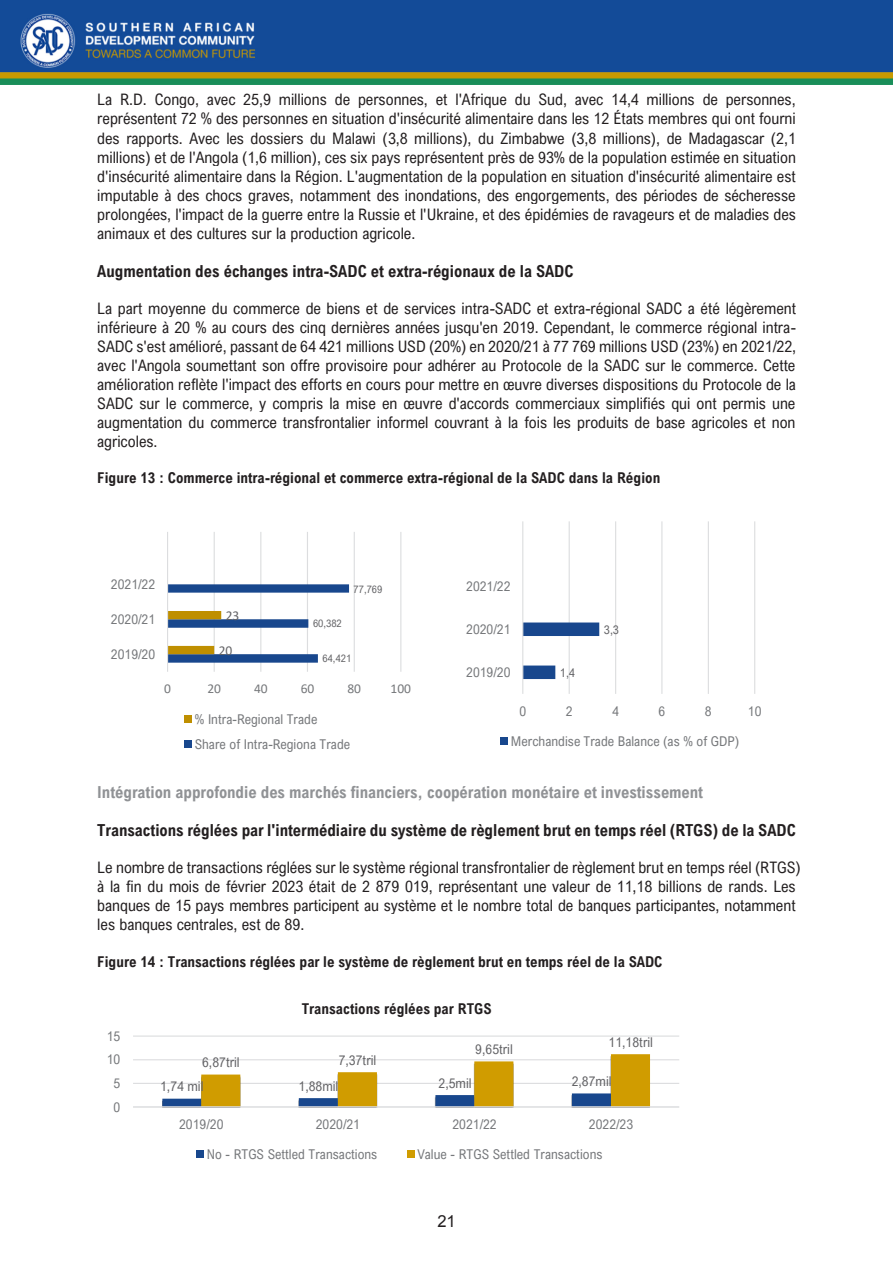
<style>
.page{position:relative;width:893px;height:1263px;background:#fff}
.page>*{position:absolute;margin:0;border:0;box-sizing:border-box;transform-origin:0 0}
.t1{font:700 16.5px "Arial Nova Cond";color:#231f20}
.t2{font:700 16.5px "Arial Nova Cond";color:#909295}
.t3{font:16.5px "Arial";color:#231f20}
.t4{font:15.9px/19px "Arial Nova Cond";color:#231f20;text-align:justify}
.t5{font:700 15px "Arial Nova Cond";color:#231f20}
.t6{font:13.5px/25.2px "Arial Nova Cond";letter-spacing:.005em;color:#76787b}
.t7{font:13.5px "Arial Nova Cond";letter-spacing:.005em;color:#636366}
.t8{font:13.5px "Calibri";color:#76787b}
.t9{font:13.5px "Calibri";color:#636366}
.t10{font:12px "Arial Nova Cond";color:#636366}
.t11{font:10.5px "Arial Nova Cond";color:#636366}
</style>
<div class="page">
<img style="left:0;top:0;width:893px;height:85px">
<hr style="left:214px;top:532px;width:1px;height:140px;background:#dcdddf">
<hr style="left:260px;top:532px;width:1px;height:140px;background:#dcdddf">
<hr style="left:307px;top:532px;width:1px;height:140px;background:#dcdddf">
<hr style="left:354px;top:532px;width:1px;height:140px;background:#dcdddf">
<hr style="left:400px;top:532px;width:1px;height:140px;background:#dcdddf">
<svg style="left:168px;top:584px;width:181px;height:79px"></svg>
<hr style="left:167px;top:532px;width:1px;height:140px;background:#dcdddf">
<div style="left:184px;top:715px;width:8px;height:8px;background:#bf8f00"></div>
<div style="left:184px;top:741px;width:8px;height:7px;background:#18478d"></div>
<hr style="left:569px;top:521px;width:1px;height:173px;background:#dcdddf">
<hr style="left:615px;top:521px;width:1px;height:173px;background:#dcdddf">
<hr style="left:661px;top:521px;width:1px;height:173px;background:#dcdddf">
<hr style="left:708px;top:521px;width:1px;height:173px;background:#dcdddf">
<hr style="left:754px;top:521px;width:1px;height:173px;background:#dcdddf">
<svg style="left:523px;top:622px;width:76px;height:57px"></svg>
<hr style="left:522px;top:521px;width:1px;height:173px;background:#dcdddf">
<div style="left:500px;top:738px;width:8px;height:7px;background:#18478d"></div>
<hr style="left:133px;top:1083px;width:546px;height:1px;background:#dcdddf">
<hr style="left:133px;top:1059px;width:546px;height:1px;background:#dcdddf">
<hr style="left:133px;top:1035px;width:546px;height:2px;background:#dcdddf">
<svg style="left:162px;top:1054px;width:488px;height:52px"></svg>
<hr style="left:133px;top:1106px;width:546px;height:2px;background:#dcdddf">
<div style="left:196px;top:1151px;width:8px;height:7px;background:#18478d"></div>
<div style="left:407px;top:1151px;width:7px;height:7px;background:#d09c00"></div>
<p class="t4" style="left:97px;top:90px;width:700px">La R.D. Congo, avec 25,9 millions de personnes, et l'Afrique du Sud, avec 14,4 millions de personnes, représentent 72 % des personnes en situation d'insécurité alimentaire dans les 12 États membres qui ont fourni des rapports. Avec les dossiers du Malawi (3,8 millions), du Zimbabwe (3,8 millions), de Madagascar (2,1 millions) et de l'Angola (1,6 million), ces six pays représentent près de 93% de la population estimée en situation d'insécurité alimentaire dans la Région. L'augmentation de la population en situation d'insécurité alimentaire est imputable à des chocs graves, notamment des inondations, des engorgements, des périodes de sécheresse prolongées, l'impact de la guerre entre la Russie et l'Ukraine, et des épidémies de ravageurs et de maladies des animaux et des cultures sur la production agricole.</p>
<p class="t1" style="left:97px;top:260px;width:478px">Augmentation des échanges intra-SADC et extra-régionaux de la SADC</p>
<p class="t4" style="left:97px;top:298px;width:700px">La part moyenne du commerce de biens et de services intra-SADC et extra-régional SADC a été légèrement inférieure à 20 % au cours des cinq dernières années jusqu'en 2019. Cependant, le commerce régional intra-SADC s'est amélioré, passant de 64 421 millions USD (20%) en 2020/21 à 77 769 millions USD (23%) en 2021/22, avec l'Angola soumettant son offre provisoire pour adhérer au Protocole de la SADC sur le commerce. Cette amélioration reflète l'impact des efforts en cours pour mettre en œuvre diverses dispositions du Protocole de la SADC sur le commerce, y compris la mise en œuvre d'accords commerciaux simplifiés qui ont permis une augmentation du commerce transfrontalier informel couvrant à la fois les produits de base agricoles et non agricoles.</p>
<p class="t5" style="left:97px;top:469px;width:565px">Figure 13 : Commerce intra-régional et commerce extra-régional de la SADC dans la Région</p>
<p class="t6" style="left:111px;top:571px;width:46px">2021/22</p>
<p class="t11" style="left:354px;top:582px;width:30px">77,769</p>
<p class="t6" style="left:466px;top:573px;width:46px">2021/22</p>
<p class="t6" style="left:111px;top:606px;width:46px">2020/21</p>
<p class="t9" style="left:226px;top:606px;width:15px">23</p>
<p class="t11" style="left:313px;top:617px;width:30px">60,382</p>
<p class="t6" style="left:466px;top:616px;width:46px">2020/21</p>
<p class="t10" style="left:604px;top:622px;width:17px">3,3</p>
<p class="t6" style="left:111px;top:641px;width:46px">2019/20</p>
<p class="t9" style="left:219px;top:641px;width:15px">20</p>
<p class="t11" style="left:322px;top:652px;width:30px">64,421</p>
<p class="t6" style="left:466px;top:659px;width:46px">2019/20</p>
<p class="t10" style="left:560px;top:665px;width:17px">1,4</p>
<p class="t8" style="left:164px;top:679px;width:8px">0</p>
<p class="t8" style="left:207px;top:679px;width:15px">20</p>
<p class="t8" style="left:254px;top:679px;width:15px">40</p>
<p class="t8" style="left:301px;top:679px;width:15px">60</p>
<p class="t8" style="left:347px;top:679px;width:15px">80</p>
<p class="t8" style="left:391px;top:679px;width:22px">100</p>
<p class="t6" style="left:195px;top:706px;width:157px">% Intra-Regional Trade<br>Share of Intra-Regiona Trade</p>
<p class="t6" style="left:519px;top:698px;width:8px">0</p>
<p class="t6" style="left:566px;top:698px;width:8px">2</p>
<p class="t6" style="left:612px;top:698px;width:8px">4</p>
<p class="t6" style="left:659px;top:698px;width:8px">6</p>
<p class="t6" style="left:705px;top:698px;width:8px">8</p>
<p class="t6" style="left:748px;top:698px;width:15px">10</p>
<p class="t6" style="left:511px;top:728px;width:230px">Merchandise Trade Balance (as % of GDP)</p>
<p class="t2" style="left:97px;top:782px;width:607px">Intégration approfondie des marchés financiers, coopération monétaire et investissement</p>
<p class="t1" style="left:97px;top:820px;width:700px">Transactions réglées par l'intermédiaire du système de règlement brut en temps réel (RTGS) de la SADC</p>
<p class="t4" style="left:97px;top:858px;width:705px;text-align:left">Le nombre de transactions réglées sur le système régional transfrontalier de règlement brut en temps réel (RTGS) à la fin du mois de février 2023 était de 2 879 019, représentant une valeur de 11,18 billions de rands. Les banques de 15 pays membres participent au système et le nombre total de banques participantes, notamment les banques centrales, est de 89.</p>
<p class="t5" style="left:97px;top:952px;width:567px">Figure 14 : Transactions réglées par le système de règlement brut en temps réel de la SADC</p>
<p class="t6" style="left:107px;top:1023px;width:15px">15</p>
<p class="t6" style="left:107px;top:1047px;width:15px">10</p>
<p class="t6" style="left:114px;top:1070px;width:8px">5</p>
<p class="t6" style="left:114px;top:1094px;width:8px">0</p>
<p class="t5" style="left:302px;top:999px;width:192px">Transactions réglées par RTGS</p>
<p class="t7" style="left:202px;top:1054px;width:39px">6,87tril</p>
<p class="t7" style="left:339px;top:1052px;width:39px">7,37tril</p>
<p class="t7" style="left:475px;top:1041px;width:39px">9,65tril</p>
<p class="t7" style="left:608px;top:1034px;width:46px">11,18tril</p>
<p class="t7" style="left:160px;top:1078px;width:45px">1,74 mil</p>
<p class="t7" style="left:299px;top:1078px;width:41px">1,88mil</p>
<p class="t7" style="left:438px;top:1075px;width:35px">2,5mil</p>
<p class="t7" style="left:572px;top:1073px;width:41px">2,87mil</p>
<p class="t6" style="left:179px;top:1112px;width:46px">2019/20</p>
<p class="t6" style="left:316px;top:1112px;width:46px">2020/21</p>
<p class="t6" style="left:452px;top:1112px;width:46px">2021/22</p>
<p class="t6" style="left:589px;top:1112px;width:46px">2022/23</p>
<p class="t6" style="left:207px;top:1141px;width:172px">No - RTGS Settled Transactions</p>
<p class="t6" style="left:417px;top:1141px;width:187px">Value - RTGS Settled Transactions</p>
<p class="t3" style="left:437px;top:1210px;width:20px">21</p>
</div>
